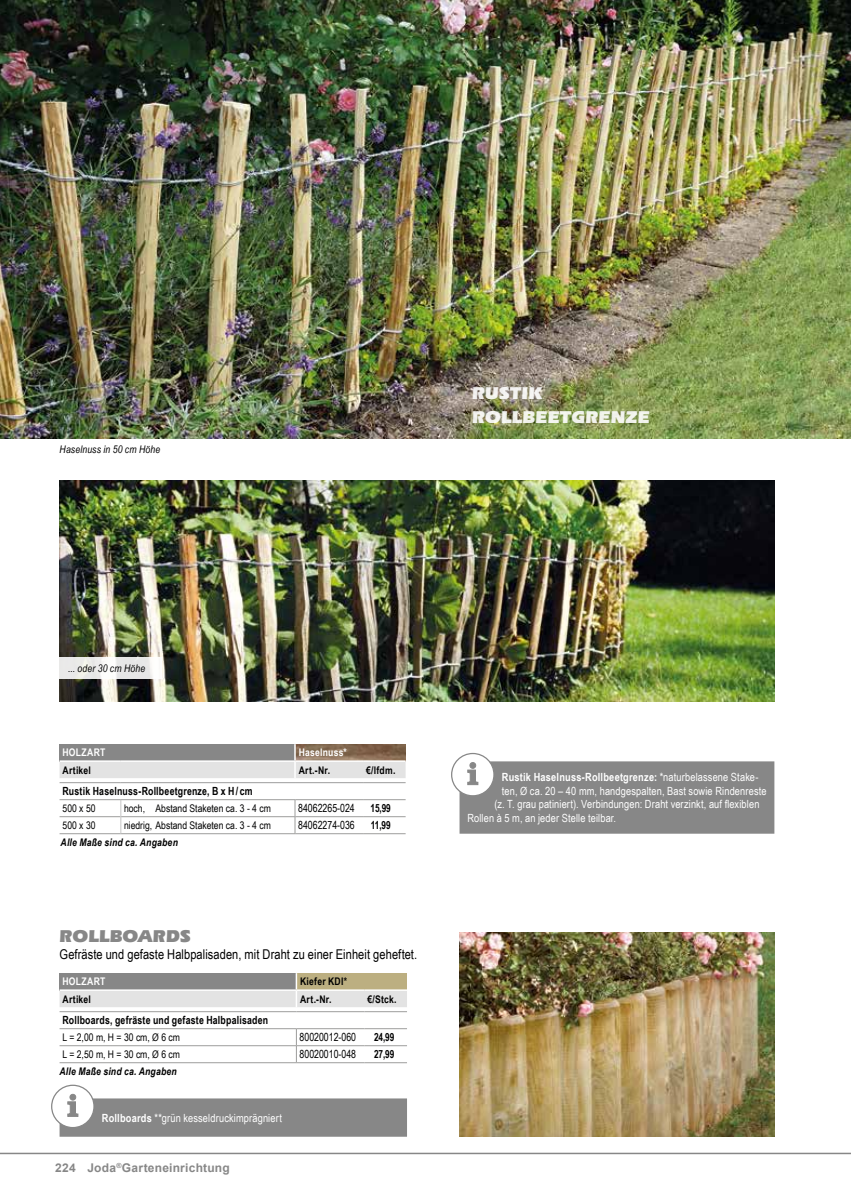
<style>
.page{position:relative;width:851px;height:1191px;background:#fff}
.page>*{position:absolute;margin:0;border:0;box-sizing:border-box;transform-origin:0 0}
.t1{font:900 18px/23.7px "Eras IT Cby BT";letter-spacing:.015em;color:#fff}
.t2{font:900 18px "Eras IT Cby BT";letter-spacing:.005em;color:#878787}
.t3{font:13.5px "Arial Narrow";letter-spacing:.005em;color:#000}
.t4{font:700 12px "Arial";letter-spacing:.02em;color:#878787}
.t5{font:11.25px "Arial Narrow";letter-spacing:.01em;color:#fff}
.t6{font:700 11.25px "Arial Narrow";letter-spacing:.02em;color:#000;scale:.95 1}
.t7{font:700 11.25px "Arial Narrow";letter-spacing:.02em;color:#fff}
.t8{font:11.25px "Arial Narrow";color:#000;scale:.95 1}
.t9{font:700 11.25px "Arial Narrow";letter-spacing:.02em;color:#000;scale:.9 1}
.t10{font:10.5px "Arial Narrow";color:#000}
.t11{font:700 10.5px "Arial Narrow";letter-spacing:.025em;color:#000}
.t12{font:italic 700 10.5px "Arial Narrow";letter-spacing:.02em;color:#000}
.t13{font:italic 10.5px "Arial Narrow";letter-spacing:.015em;color:#000}
.t14{font:700 10.5px "Arial Narrow";letter-spacing:.02em;color:#fff}
.s1{font-weight:700}
.s2{font-weight:400}
</style>
<div class="page">
<hr style="left:0;top:1152px;width:850px;height:2px;background:#878787">
<img style="left:60px;top:480px;width:714px;height:222px">
<svg style="left:59px;top:657px;width:103px;height:22px;fill:#eae9e8"></svg>
<img style="left:0;top:0;width:850px;height:438px">
<div style="left:460px;top:762px;width:313px;height:71px;background:#878787"></div>
<div style="left:459px;top:761px;width:315px;height:72px;border:2px solid #878787"></div>
<hr style="left:60px;top:816px;width:61px;height:1px;background:#9d9d9c">
<hr style="left:60px;top:833px;width:61px;height:1px;background:#9d9d9c">
<hr style="left:295px;top:816px;width:68px;height:1px;background:#9d9d9c">
<hr style="left:295px;top:833px;width:68px;height:1px;background:#9d9d9c">
<hr style="left:121px;top:816px;width:174px;height:1px;background:#9d9d9c">
<svg style="left:295px;top:800px;width:1px;height:33px"></svg>
<hr style="left:121px;top:833px;width:174px;height:1px;background:#9d9d9c">
<hr style="left:60px;top:782px;width:61px;height:1px;background:#9d9d9c">
<hr style="left:121px;top:782px;width:174px;height:1px;background:#9d9d9c">
<hr style="left:295px;top:782px;width:68px;height:1px;background:#9d9d9c">
<hr style="left:363px;top:782px;width:42px;height:1px;background:#9d9d9c">
<hr style="left:60px;top:799px;width:61px;height:1px;background:#9d9d9c">
<hr style="left:121px;top:799px;width:174px;height:1px;background:#9d9d9c">
<hr style="left:295px;top:799px;width:68px;height:1px;background:#9d9d9c">
<hr style="left:363px;top:799px;width:42px;height:1px;background:#9d9d9c">
<hr style="left:363px;top:816px;width:42px;height:1px;background:#9d9d9c">
<svg style="left:60px;top:744px;width:345px;height:34px;background:#b8b3b0"></svg>
<svg style="left:120px;top:800px;width:1px;height:33px"></svg>
<hr style="left:363px;top:833px;width:42px;height:1px;background:#9d9d9c">
<img style="left:459px;top:932px;width:315px;height:204px">
<hr style="left:364px;top:1045px;width:43px;height:1px;background:#9d9d9c">
<hr style="left:296px;top:1045px;width:68px;height:1px;background:#9d9d9c">
<hr style="left:60px;top:1045px;width:236px;height:1px;background:#9d9d9c">
<hr style="left:60px;top:1011px;width:236px;height:1px;background:#9d9d9c">
<hr style="left:296px;top:1011px;width:68px;height:1px;background:#9d9d9c">
<hr style="left:364px;top:1011px;width:43px;height:1px;background:#9d9d9c">
<hr style="left:60px;top:1028px;width:236px;height:1px;background:#9d9d9c">
<hr style="left:364px;top:1028px;width:43px;height:1px;background:#9d9d9c">
<hr style="left:296px;top:1028px;width:68px;height:1px;background:#9d9d9c">
<hr style="left:60px;top:1062px;width:236px;height:1px;background:#9d9d9c">
<svg style="left:296px;top:1029px;width:1px;height:33px"></svg>
<hr style="left:296px;top:1062px;width:68px;height:1px;background:#9d9d9c">
<hr style="left:364px;top:1062px;width:43px;height:1px;background:#9d9d9c">
<svg style="left:60px;top:973px;width:347px;height:34px;background:#c0beb7"></svg>
<div style="left:60px;top:1099px;width:346px;height:37px;background:#878787"></div>
<div style="left:60px;top:1098px;width:347px;height:38px;border:2px solid #878787"></div>
<div style="left:451px;top:753px;width:43px;height:43px;background:#fff;border-radius:50%"></div>
<div style="left:451px;top:753px;width:43px;height:43px;border:1px solid #878787;border-radius:50%"></div>
<svg style="left:467px;top:762px;width:11px;height:23px"></svg>
<div style="left:52px;top:1085px;width:42px;height:42px;background:#fff;border-radius:50%"></div>
<div style="left:51px;top:1084px;width:44px;height:44px;border:1px solid #878787;border-radius:50%"></div>
<svg style="left:67px;top:1093px;width:12px;height:24px"></svg>
<p class="t13" style="left:60px;top:441px;width:102px">Haselnuss in 50 cm Höhe</p>
<h1 class="t1" style="left:472px;top:381px;width:179px">RUSTIK<br>ROLLBEETGRENZE</h1>
<p class="t13" style="left:68px;top:661px;width:79px">... oder 30 cm Höhe</p>
<p class="t14" style="left:63px;top:744px;width:44px">HOLZART</p>
<p class="t14" style="left:299px;top:744px;width:50px">Haselnuss*</p>
<p class="t11" style="left:63px;top:762px;width:30px">Artikel</p>
<p class="t11" style="left:299px;top:762px;width:33px">Art.-Nr.</p>
<p class="t11" style="left:366px;top:762px;width:31px">€/lfdm.</p>
<p class="t6" style="left:63px;top:782px;width:201px">Rustik Haselnuss-Rollbeetgrenze, B x H/cm</p>
<p class="t10" style="left:63px;top:800px;width:35px">500 x 50</p>
<p class="t10" style="left:124px;top:800px;width:148px">hoch, Abstand Staketen ca. 3 - 4 cm</p>
<p class="t8" style="left:298px;top:800px;width:61px">84062265-024</p>
<p class="t9" style="left:370px;top:799px;width:24px">15,99</p>
<p class="t10" style="left:63px;top:817px;width:35px">500 x 30</p>
<p class="t10" style="left:124px;top:817px;width:148px">niedrig, Abstand Staketen ca. 3 - 4 cm</p>
<p class="t8" style="left:298px;top:817px;width:61px">84062274-036</p>
<p class="t9" style="left:371px;top:816px;width:24px">11,99</p>
<p class="t12" style="left:61px;top:834px;width:119px">Alle Maße sind ca. Angaben</p>
<h1 class="t2" style="left:60px;top:924px;width:133px">ROLLBOARDS</h1>
<p class="t3" style="left:60px;top:944px;width:359px">Gefräste und gefaste Halbpalisaden, mit Draht zu einer Einheit geheftet.</p>
<p class="t14" style="left:63px;top:973px;width:44px">HOLZART</p>
<p class="t11" style="left:300px;top:973px;width:48px">Kiefer KDI*</p>
<p class="t11" style="left:63px;top:991px;width:30px">Artikel</p>
<p class="t11" style="left:300px;top:991px;width:33px">Art.-Nr.</p>
<p class="t11" style="left:367px;top:991px;width:31px">€/Stck.</p>
<p class="t6" style="left:63px;top:1011px;width:218px">Rollboards, gefräste und gefaste Halbpalisaden</p>
<p class="t10" style="left:63px;top:1029px;width:119px">L = 2,00 m, H = 30 cm, Ø 6 cm</p>
<p class="t8" style="left:299px;top:1029px;width:61px">80020012-060</p>
<p class="t9" style="left:374px;top:1028px;width:24px">24,99</p>
<p class="t10" style="left:63px;top:1046px;width:119px">L = 2,50 m, H = 30 cm, Ø 6 cm</p>
<p class="t8" style="left:299px;top:1046px;width:61px">80020010-048</p>
<p class="t9" style="left:374px;top:1045px;width:24px">27,99</p>
<p class="t12" style="left:60px;top:1063px;width:119px">Alle Maße sind ca. Angaben</p>
<p class="t5" style="left:102px;top:1109px;width:181px"><span class="s1">Rollboards</span> **grün kesseldruckimprägniert</p>
<p class="t4" style="left:55px;top:1160px;width:176px">224 Joda<sup>®</sup>Garteneinrichtung</p>
<p class="t7" style="left:502px;top:769px;width:258px">Rustik Haselnuss-Rollbeetgrenze: <span class="s2">*naturbelassene Stake-</span></p>
<p class="t5" style="left:502px;top:782px;width:266px">ten, Ø ca. 20 – 40 mm, handgespalten, Bast sowie Rindenreste</p>
<p class="t5" style="left:494px;top:796px;width:266px">(z. T. grau patiniert). Verbindungen: Draht verzinkt, auf flexiblen</p>
<p class="t5" style="left:467px;top:809px;width:150px">Rollen à 5 m, an jeder Stelle teilbar.</p>
</div>
